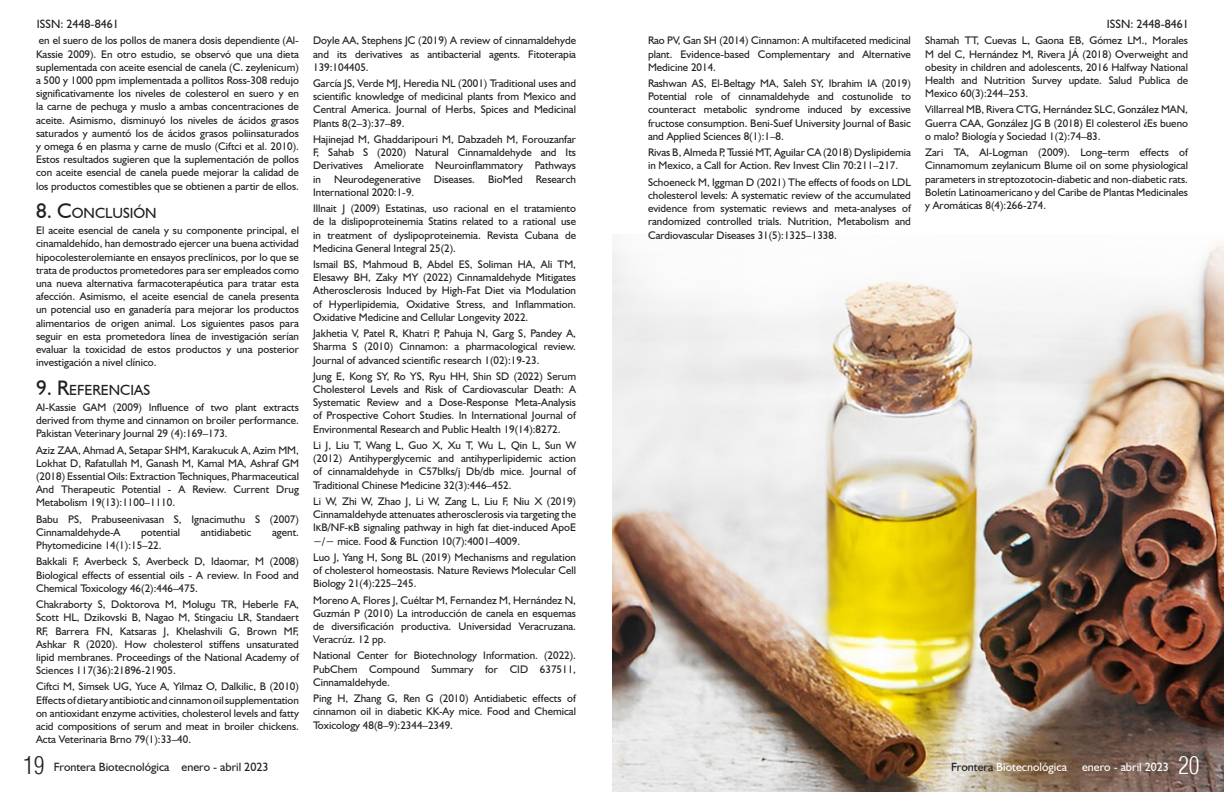
<style>
.page{position:relative;width:1224px;height:792px;background:#fff}
.page>*{position:absolute;margin:0;border:0;box-sizing:border-box;transform-origin:0 0}
.t1{font:300 condensed 24px "Helvetica LT";color:#231f20}
.t2{font:300 condensed 24px "Helvetica LT";color:#fff}
.t3{font:14.7px "Humanist 521 BT";color:#231f20}
.t4{font:12px "Humanist 521 BT";color:#231f20}
.t5{font:12px "Humanist 521 BT";color:#fff}
.t6{font:12px "Humanist 521 BT";color:#231f20}
.t7{font:11px/13.2px "Humanist 521 BT";color:#231f20;text-align:justify}
.s1{font-size:21px}
.s2{font-family:"Arial"}
.s3{color:#231f20}
</style>
<div class="page">
<img style="left:612px;top:244px;width:612px;height:548px">
<p class="t6" style="left:37px;top:16px;width:83px">ISSN: 2448-8461</p>
<p class="t7" style="left:36px;top:34px;width:264px">en el suero de los pollos de manera dosis dependiente (Al-Kassie 2009). En otro estudio, se observó que una dieta suplementada con aceite esencial de canela (C. zeylenicum) a 500 y 1000 ppm implementada a pollitos Ross-308 redujo significativamente los niveles de colesterol en suero y en la carne de pechuga y muslo a ambas concentraciones de aceite. Asimismo, disminuyó los niveles de ácidos grasos saturados y aumentó los de ácidos grasos poliinsaturados y omega 6 en plasma y carne de muslo (Ciftci et al. 2010).<br>Estos resultados sugieren que la suplementación de pollos con aceite esencial de canela puede mejorar la calidad de los productos comestibles que se obtienen a partir de ellos.</p>
<p class="t3" style="left:36px;top:204px;width:120px"><span class="s1">8. C</span>ONCLUSIÓN</p>
<p class="t7" style="left:36px;top:224px;width:264px">El aceite esencial de canela y su componente principal, el cinamaldehído, han demostrado ejercer una buena actividad hipocolesterolemiante en ensayos preclínicos, por lo que se trata de productos prometedores para ser empleados como una nueva alternativa farmacoterapéutica para tratar esta afección. Asimismo, el aceite esencial de canela presenta un potencial uso en ganadería para mejorar los productos alimentarios de origen animal. Los siguientes pasos para seguir en esta prometedora línea de investigación serían evaluar la toxicidad de estos productos y una posterior investigación a nivel clínico.</p>
<p class="t3" style="left:36px;top:380px;width:115px"><span class="s1">9. R</span>EFERENCIAS</p>
<p class="t7" style="left:36px;top:400px;width:264px">Al-Kassie GAM (2009) Influence of two plant extracts derived from thyme and cinnamon on broiler performance.<br>Pakistan Veterinary Journal 29 (4):169–173.</p>
<p class="t7" style="left:36px;top:443px;width:264px">Aziz ZAA, Ahmad A, Setapar SHM, Karakucuk A, Azim MM, Lokhat D, Rafatullah M, Ganash M, Kamal MA, Ashraf GM (2018) Essential Oils: Extraction Techniques, Pharmaceutical And Therapeutic Potential - A Review. Current Drug Metabolism 19(13):1100–1110.</p>
<p class="t7" style="left:36px;top:512px;width:264px">Babu PS, Prabuseenivasan S, Ignacimuthu S (2007)<br>Cinnamaldehyde-A</p>
<p class="t7" style="left:141px;top:525px;width:40px">potential</p>
<p class="t7" style="left:201px;top:525px;width:52px">antidiabetic</p>
<p class="t7" style="left:272px;top:525px;width:28px">agent.</p>
<p class="t7" style="left:36px;top:539px;width:127px">Phytomedicine 14(1):15–22.</p>
<p class="t7" style="left:36px;top:555px;width:264px">Bakkali F, Averbeck S, Averbeck D, Idaomar, M (2008)<br>Biological effects of essential oils - A review. In Food and Chemical Toxicology 46(2):446–475.</p>
<p class="t7" style="left:36px;top:598px;width:264px">Chakraborty S, Doktorova M, Molugu TR, Heberle FA, Scott HL, Dzikovski B, Nagao M, Stingaciu LR, Standaert RF, Barrera FN, Katsaras J, Khelashvili G, Brown MF, Ashkar R (2020). How cholesterol stiffens unsaturated lipid membranes. Proceedings of the National Academy of Sciences 117(36):21896-21905.</p>
<p class="t7" style="left:36px;top:680px;width:264px">Ciftci M, Simsek UG, Yuce A, Yilmaz O, Dalkilic, B (2010)<br>Effects of dietary antibiotic and cinnamon oil supplementation on antioxidant enzyme activities, cholesterol levels and fatty acid compositions of serum and meat in broiler chickens.<br>Acta Veterinaria Brno 79(1):33–40.</p>
<p class="t7" style="left:313px;top:34px;width:264px">Doyle AA, Stephens JC (2019) A review of cinnamaldehyde and its derivatives as antibacterial agents. Fitoterapia 139:104405.</p>
<p class="t7" style="left:313px;top:77px;width:264px">García JS, Verde MJ, Heredia NL (2001) Traditional uses and scientific knowledge of medicinal plants from Mexico and Central America. Journal of Herbs, Spices and Medicinal Plants 8(2–3):37–89.</p>
<p class="t7" style="left:313px;top:132px;width:264px">Hajinejad M, Ghaddaripouri M, Dabzadeh M, Forouzanfar F, Sahab S (2020) Natural Cinnamaldehyde and Its Derivatives Ameliorate Neuroinflammatory Pathways in Neurodegenerative Diseases. BioMed Research International 2020:1-9.</p>
<p class="t7" style="left:313px;top:202px;width:264px">Illnait J (2009) Estatinas, uso racional en el tratamiento de la dislipoproteinemia Statins related to a rational use in treatment of dyslipoproteinemia. Revista Cubana de Medicina General Integral 25(2).</p>
<p class="t7" style="left:313px;top:257px;width:264px">Ismail BS, Mahmoud B, Abdel ES, Soliman HA, Ali TM, Elesawy BH, Zaky MY (2022) Cinnamaldehyde Mitigates Atherosclerosis Induced by High-Fat Diet via Modulation of Hyperlipidemia, Oxidative Stress, and Inflammation.<br>Oxidative Medicine and Cellular Longevity 2022.</p>
<p class="t7" style="left:313px;top:327px;width:264px">Jakhetia V, Patel R, Khatri P, Pahuja N, Garg S, Pandey A, Sharma S (2010) Cinnamon: a pharmacological review.<br>Journal of advanced scientific research 1(02):19-23.</p>
<p class="t7" style="left:313px;top:369px;width:264px">Jung E, Kong SY, Ro YS, Ryu HH, Shin SD (2022) Serum Cholesterol Levels and Risk of Cardiovascular Death: A Systematic Review and a Dose-Response Meta-Analysis of Prospective Cohort Studies. In International Journal of Environmental Research and Public Health 19(14):8272.</p>
<p class="t7" style="left:313px;top:438px;width:264px">Li J, Liu T, Wang L, Guo X, Xu T, Wu L, Qin L, Sun W (2012) Antihyperglycemic and antihyperlipidemic action of cinnamaldehyde in C57blks/j Db/db mice. Journal of Traditional Chinese Medicine 32(3):446–452.</p>
<p class="t7" style="left:313px;top:494px;width:264px">Li W, Zhi W, Zhao J, Li W, Zang L, Liu F, Niu X (2019)<br>Cinnamaldehyde attenuates atherosclerosis via targeting the I<span class="s2">κ</span>B/NF-<span class="s2">κ</span>B signaling pathway in high fat diet-induced ApoE −/− mice. Food &amp; Function 10(7):4001–4009.</p>
<p class="t7" style="left:313px;top:550px;width:264px">Luo J, Yang H, Song BL (2019) Mechanisms and regulation of cholesterol homeostasis. Nature Reviews Molecular Cell Biology 21(4):225–245.</p>
<p class="t7" style="left:313px;top:593px;width:264px">Moreno A, Flores J, Cuéltar M, Fernandez M, Hernández N, Guzmán P (2010) La introducción de canela en esquemas de diversificación productiva. Universidad Veracruzana.<br>Veracrúz. 12 pp.</p>
<p class="t7" style="left:313px;top:649px;width:264px">National Center for Biotechnology Information. (2022).<br>PubChem Compound Summary for CID 637511, Cinnamaldehyde.</p>
<p class="t7" style="left:313px;top:692px;width:264px">Ping H, Zhang G, Ren G (2010) Antidiabetic effects of cinnamon oil in diabetic KK-Ay mice. Food and Chemical Toxicology 48(8–9):2344–2349.</p>
<p class="t7" style="left:648px;top:34px;width:264px">Rao PV, Gan SH (2014) Cinnamon: A multifaceted medicinal plant. Evidence-based Complementary and Alternative Medicine 2014.</p>
<p class="t7" style="left:648px;top:77px;width:264px">Rashwan AS, El-Beltagy MA, Saleh SY, Ibrahim IA (2019)<br>Potential role of cinnamaldehyde and costunolide to counteract metabolic syndrome induced by excessive fructose consumption. Beni-Suef University Journal of Basic and Applied Sciences 8(1):1–8.</p>
<p class="t7" style="left:648px;top:146px;width:264px">Rivas B, Almeda P, Tussié MT, Aguilar CA (2018) Dyslipidemia in Mexico, a Call for Action. Rev Invest Clin 70:211–217.</p>
<p class="t7" style="left:648px;top:175px;width:264px">Schoeneck M, Iggman D (2021) The effects of foods on LDL cholesterol levels: A systematic review of the accumulated evidence from systematic reviews and meta-analyses of randomized controlled trials. Nutrition, Metabolism and Cardiovascular Diseases 31(5):1325–1338.</p>
<p class="t6" style="left:1107px;top:16px;width:83px">ISSN: 2448-8461</p>
<p class="t7" style="left:925px;top:34px;width:264px">Shamah TT, Cuevas L, Gaona EB, Gómez LM., Morales M del C, Hernández M, Rivera JÁ (2018) Overweight and obesity in children and adolescents, 2016 Halfway National Health and Nutrition Survey update. Salud Publica de Mexico 60(3):244–253.</p>
<p class="t7" style="left:925px;top:103px;width:264px">Villarreal MB, Rivera CTG, Hernández SLC, González MAN, Guerra CAA, González JG B (2018) El colesterol ¿Es bueno o malo? Biología y Sociedad 1(2):74–83.</p>
<p class="t7" style="left:925px;top:146px;width:264px">Zari TA, Al-Logman (2009). Long–term effects of Cinnamomum zeylanicum Blume oil on some physiological parameters in streptozotocin-diabetic and non-diabetic rats.<br>Boletín Latinoamericano y del Caribe de Plantas Medicinales y Aromáticas 8(4):266-274.</p>
<p class="t1" style="left:23px;top:750px;width:23px">19</p>
<p class="t4" style="left:54px;top:760px;width:216px">Frontera Biotecnológica enero - abril 2023</p>
<p class="t5" style="left:951px;top:760px;width:117px"><span class="s3">Frontera</span> Biotecnológica</p>
<p class="t5" style="left:1082px;top:760px;width:88px">enero - abril 2023</p>
<p class="t2" style="left:1178px;top:750px;width:23px">20</p>
</div>
